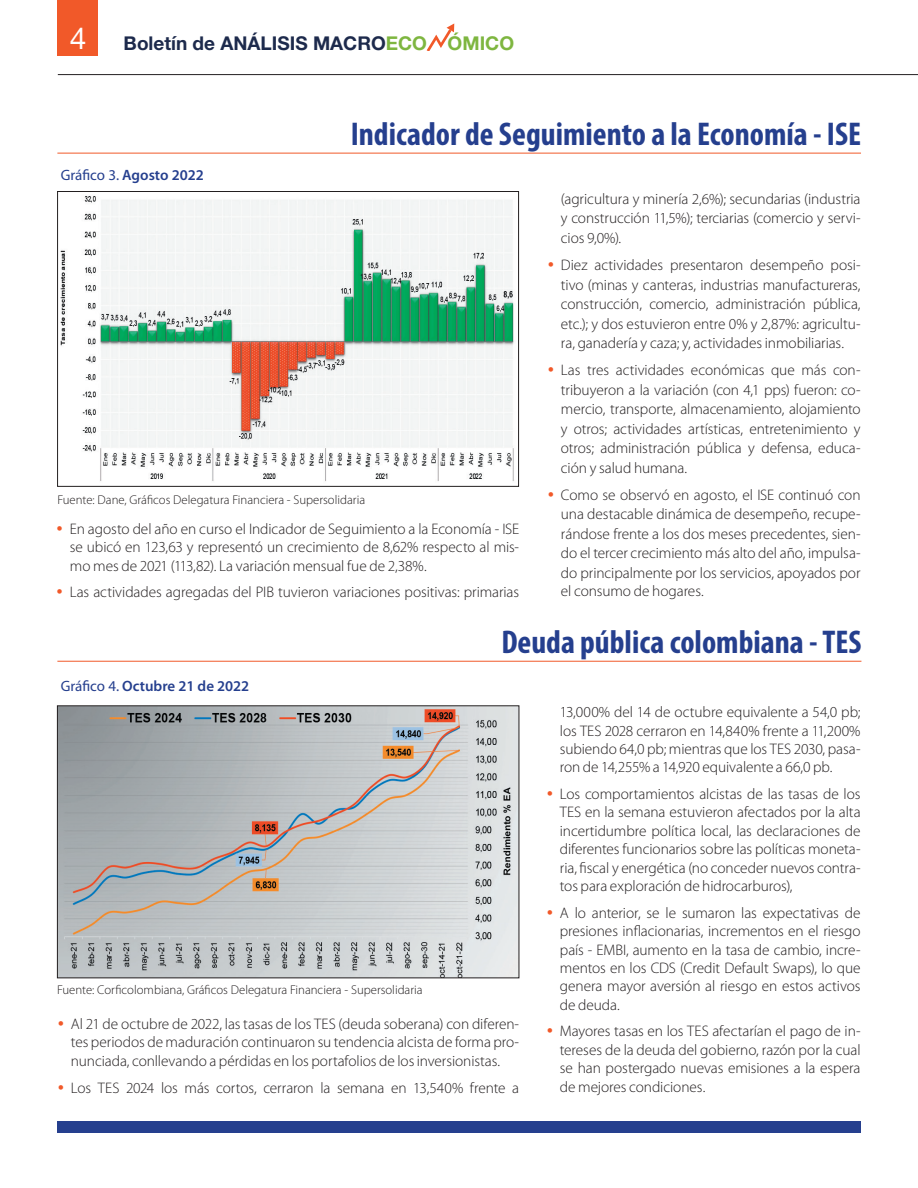
<style>
.page{position:relative;width:918px;height:1188px;background:#fff}
.page>*{position:absolute;margin:0;border:0;box-sizing:border-box;transform-origin:0 0}
.t1{font:700 condensed 33px "Myriad Pro";color:#253f8e}
.t2{font:700 19.05px "Helvetica Neue LT Pro";color:#1d2a4c}
.t3{font:300 15.3px/18.3px "Myriad Pro";letter-spacing:-.005em;color:#231f20;text-align:justify}
.t4{font:600 15px "Myriad Pro";color:#253f8e}
.t5{font:300 12.75px "Myriad Pro";color:#231f20}
.s1{font-weight:400;font-size:30px;color:#fff}
.s2{color:#7eb640}
.s3{font-weight:400}
</style>
<div class="page">
<div style="left:57px;top:0;width:41px;height:56px;background:#f15929"></div>
<svg style="left:427px;top:23px;width:27px;height:27px"></svg>
<hr style="left:58px;top:74px;width:860px;height:1px;background:#231f20">
<hr style="left:57px;top:153px;width:804px;height:1px;background:#f15929">
<hr style="left:57px;top:661px;width:804px;height:1px;background:#f15929">
<img style="left:60px;top:196px;width:454px;height:285px">
<div style="left:58px;top:191px;width:461px;height:295px;border:1px solid #231f20"></div>
<img style="left:59px;top:708px;width:458px;height:268px">
<div style="left:58px;top:1122px;width:803px;height:11px;background:#253f8e"></div>
<p class="t2" style="left:70px;top:31px;width:446px"><span class="s1">4</span> Boletín de ANÁLISIS MACRO<span class="s2">ECO ÓMICO</span></p>
<p class="t4" style="left:61px;top:166px;width:145px"><span class="s3">Gráfico 3.</span> Agosto 2022</p>
<h1 class="t1" style="left:351px;top:116px;width:512px">Indicador de Seguimiento a la Economía - ISE</h1>
<p class="t5" style="left:57px;top:492px;width:309px">Fuente: Dane, Gráficos Delegatura Financiera - Supersolidaria</p>
<p class="t3" style="left:70px;top:520px;width:451px">En agosto del año en curso el Indicador de Seguimiento a la Economía - ISE se ubicó en 123,63 y representó un crecimiento de 8,62% respecto al mis&shy;mo mes de 2021 (113,82). La variación mensual fue de 2,38%.</p>
<p class="t3" style="left:70px;top:583px;width:451px">Las actividades agregadas del PIB tuvieron variaciones positivas: primarias</p>
<p class="t3" style="left:561px;top:189px;width:301px;line-height:19.5px">(agricultura y minería 2,6%); secundarias (industria y construcción 11,5%); terciarias (comercio y servi&shy;cios 9,0%).</p>
<p class="t3" style="left:561px;top:255px;width:301px;line-height:19.5px">Diez actividades presentaron desempeño posi&shy;tivo (minas y canteras, industrias manufactureras, construcción, comercio, administración pública, etc.); y dos estuvieron entre 0% y 2,87%: agricultu&shy;ra, ganadería y caza; y, actividades inmobiliarias.</p>
<p class="t3" style="left:561px;top:361px;width:301px;line-height:19.5px">Las tres actividades económicas que más con&shy;tribuyeron a la variación (con 4,1 pps) fueron: co&shy;mercio, transporte, almacenamiento, alojamiento y otros; actividades artísticas, entretenimiento y otros; administración pública y defensa, educa&shy;ción y salud humana.</p>
<p class="t3" style="left:561px;top:485px;width:301px;line-height:19.2px">Como se observó en agosto, el ISE continuó con una destacable dinámica de desempeño, recupe&shy;rándose frente a los dos meses precedentes, sien&shy;do el tercer crecimiento más alto del año, impulsa&shy;do principalmente por los servicios, apoyados por el consumo de hogares.</p>
<p class="t4" style="left:61px;top:677px;width:190px"><span class="s3">Gráfico 4.</span> Octubre 21 de 2022</p>
<h1 class="t1" style="left:501px;top:624px;width:362px">Deuda pública colombiana - TES</h1>
<p class="t5" style="left:57px;top:982px;width:367px">Fuente: Corficolombiana, Gráficos Delegatura Financiera - Supersolidaria</p>
<p class="t3" style="left:71px;top:1015px;width:450px">Al 21 de octubre de 2022, las tasas de los TES (deuda soberana) con diferen&shy;tes periodos de maduración continuaron su tendencia alcista de forma pro&shy;nunciada, conllevando a pérdidas en los portafolios de los inversionistas.</p>
<p class="t3" style="left:71px;top:1079px;width:450px">Los TES 2024 los más cortos, cerraron la semana en 13,540% frente a</p>
<p class="t3" style="left:560px;top:703px;width:302px">13,000% del 14 de octubre equivalente a 54,0 pb; los TES 2028 cerraron en 14,840% frente a 11,200% subiendo 64,0 pb; mientras que los TES 2030, pasa&shy;ron de 14,255% a 14,920 equivalente a 66,0 pb.</p>
<p class="t3" style="left:560px;top:785px;width:302px">Los comportamientos alcistas de las tasas de los TES en la semana estuvieron afectados por la alta incertidumbre política local, las declaraciones de diferentes funcionarios sobre las políticas moneta&shy;ria, fiscal y energética (no conceder nuevos contra&shy;tos para exploración de hidrocarburos),</p>
<p class="t3" style="left:560px;top:904px;width:302px">A lo anterior, se le sumaron las expectativas de presiones inflacionarias, incrementos en el riesgo país - EMBI, aumento en la tasa de cambio, incre&shy;mentos en los CDS (Credit Default Swaps), lo que genera mayor aversión al riesgo en estos activos de deuda.</p>
<p class="t3" style="left:560px;top:1022px;width:302px">Mayores tasas en los TES afectarían el pago de in&shy;tereses de la deuda del gobierno, razón por la cual se han postergado nuevas emisiones a la espera de mejores condiciones.</p>
</div>
